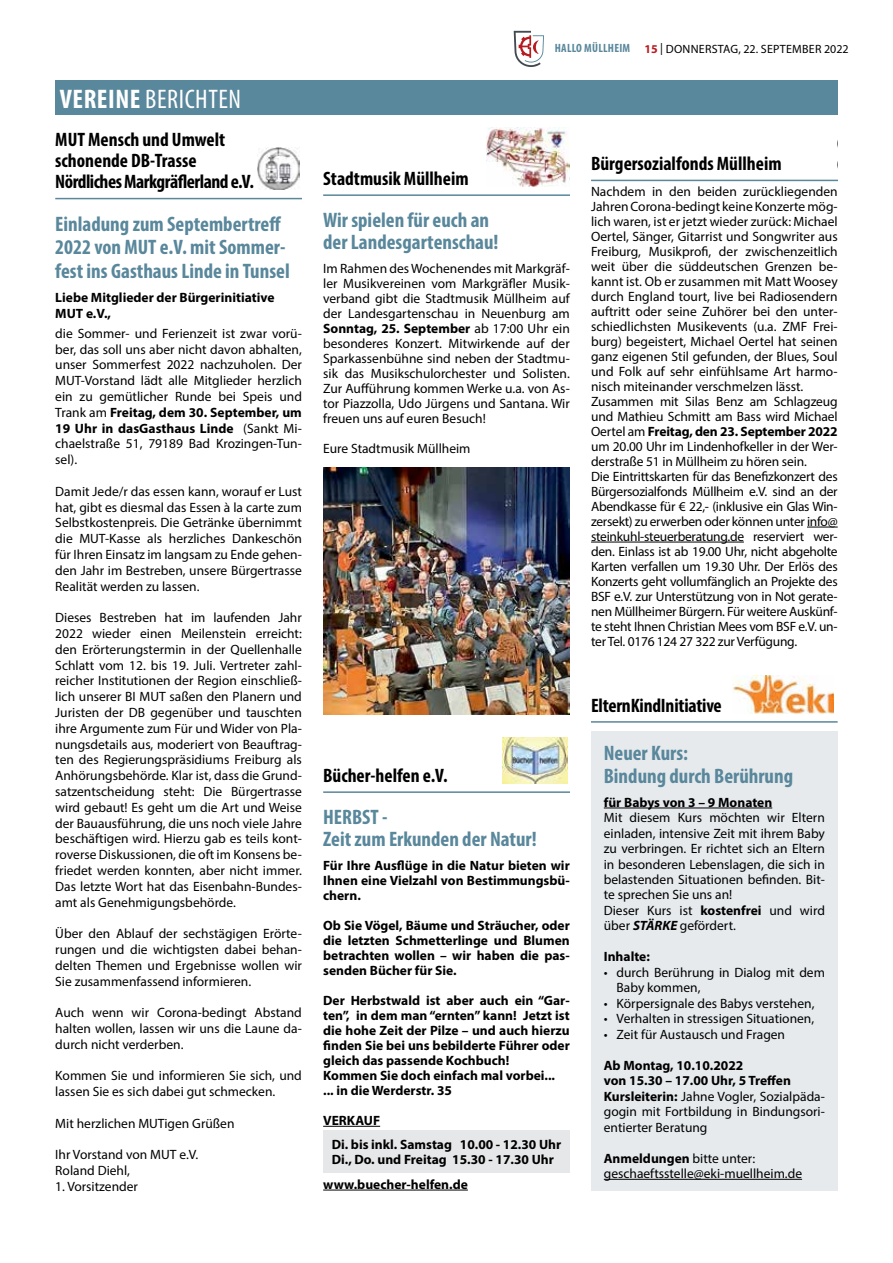
<style>
.page{position:relative;width:893px;height:1263px;background:#fff}
.page>*{position:absolute;margin:0;border:0;box-sizing:border-box;transform-origin:0 0}
.t1{font:condensed 27px "Myriad Pro";letter-spacing:.02em;color:#fff}
.t2{font:700 condensed 21px/23.2px "Myriad Pro";color:#59879b}
.t3{font:700 condensed 19.5px/21px "Myriad Pro";color:#000}
.t4{font:13.5px/15px "Myriad Pro";color:#000}
.t5{font:700 13.5px/15px "Myriad Pro";color:#000}
.t6{font:12px "Myriad Pro";letter-spacing:.02em;color:#000}
.t7{font:700 condensed 12px "Myriad Pro";letter-spacing:.02em;color:#59879b}
.s1{font-weight:700}
.s2{font-weight:700;color:#b61d22}
.s3{font-weight:700;font-style:italic}
.s4{font-style:italic}
</style>
<div class="page">
<svg style="left:514px;top:31px;width:30px;height:36px"></svg>
<hr style="left:55px;top:198px;width:247px;height:1px;background:#59879b">
<img style="left:258px;top:148px;width:41px;height:42px">
<hr style="left:323px;top:1126px;width:57px;height:1px;background:#000">
<hr style="left:323px;top:1190px;width:145px;height:1px;background:#000">
<hr style="left:323px;top:194px;width:247px;height:2px;background:#59879b">
<img style="left:487px;top:127px;width:83px;height:60px">
<img style="left:323px;top:468px;width:247px;height:246px">
<hr style="left:323px;top:791px;width:247px;height:2px;background:#59879b">
<img style="left:502px;top:738px;width:65px;height:45px">
<hr style="left:807px;top:527px;width:31px;height:1px;background:#000">
<hr style="left:591px;top:542px;width:153px;height:1px;background:#000">
<hr style="left:591px;top:180px;width:247px;height:1px;background:#59879b">
<hr style="left:591px;top:721px;width:247px;height:1px;background:#59879b">
<img style="left:732px;top:676px;width:101px;height:38px">
<div style="left:55px;top:81px;width:783px;height:34px;background:#59879b"></div>
<div style="left:323px;top:1130px;width:247px;height:42px;background:#e6e7e8"></div>
<div style="left:591px;top:731px;width:247px;height:460px;background:#e6eaed"></div>
<hr style="left:604px;top:808px;width:168px;height:1px;background:#000">
<hr style="left:604px;top:1179px;width:198px;height:1px;background:#000">
<h1 class="t1" style="left:60px;top:83px;width:183px"><span class="s1">VEREINE</span> BERICHTEN</h1>
<h3 class="t3" style="left:55px;top:129px;width:200px">MUT Mensch und Umwelt schonende DB-Trasse<br>Nördliches Markgräflerland e.V.</h3>
<h2 class="t2" style="left:55px;top:212px;width:236px">Einladung zum Septembertreff<br>2022 von MUT e.V. mit Sommer&shy;fest ins Gasthaus Linde in Tunsel</h2>
<p class="t5" style="left:55px;top:289px;width:221px;line-height:15.8px">Liebe Mitglieder der Bürgerinitiative<br>MUT e.V.,</p>
<p class="t4" style="left:55px;top:325px;width:248px;line-height:15.8px;text-align:justify">die Sommer- und Ferienzeit ist zwar vorü&shy;ber, das soll uns aber nicht davon abhalten, unser Sommerfest 2022 nachzuholen. Der MUT-Vorstand lädt alle Mitglieder herzlich ein zu gemütlicher Runde bei Speis und Trank am <span class="s1">Freitag, dem 30. September, um 19 Uhr in dasGasthaus Linde</span> (Sankt Mi&shy;chaelstraße 51, 79189 Bad Krozingen-Tun&shy;sel).</p>
<p class="t4" style="left:55px;top:483px;width:248px;line-height:15.8px;text-align:justify">Damit Jede/r das essen kann, worauf er Lust hat, gibt es diesmal das Essen à la carte zum Selbstkostenpreis. Die Getränke übernimmt die MUT-Kasse als herzliches Dankeschön für Ihren Einsatz im langsam zu Ende gehen&shy;den Jahr im Bestreben, unsere Bürgertrasse Realität werden zu lassen.</p>
<p class="t4" style="left:55px;top:610px;width:248px;line-height:15.8px;text-align:justify">Dieses Bestreben hat im laufenden Jahr 2022 wieder einen Meilenstein erreicht: den Erörterungstermin in der Quellenhalle Schlatt vom 12. bis 19. Juli. Vertreter zahl&shy;reicher Institutionen der Region einschließ&shy;lich unserer BI MUT saßen den Planern und Juristen der DB gegenüber und tauschten ihre Argumente zum Für und Wider von Pla&shy;nungsdetails aus, moderiert von Beauftrag&shy;ten des Regierungspräsidiums Freiburg als Anhörungsbehörde. Klar ist, dass die Grund&shy;satzentscheidung steht: Die Bürgertrasse wird gebaut! Es geht um die Art und Weise der Bauausführung, die uns noch viele Jahre beschäftigen wird. Hierzu gab es teils kont&shy;roverse Diskussionen, die oft im Konsens be&shy;friedet werden konnten, aber nicht immer.<br>Das letzte Wort hat das Eisenbahn-Bundes&shy;amt als Genehmigungsbehörde.</p>
<p class="t4" style="left:55px;top:925px;width:248px;line-height:15.8px;text-align:justify">Über den Ablauf der sechstägigen Erörte&shy;rungen und die wichtigsten dabei behan&shy;delten Themen und Ergebnisse wollen wir Sie zusammenfassend informieren.</p>
<p class="t4" style="left:55px;top:1004px;width:248px;line-height:15.8px;text-align:justify">Auch wenn wir Corona-bedingt Abstand halten wollen, lassen wir uns die Laune da&shy;durch nicht verderben.</p>
<p class="t4" style="left:55px;top:1068px;width:248px;line-height:15.8px">Kommen Sie und informieren Sie sich, und lassen Sie es sich dabei gut schmecken.</p>
<p class="t4" style="left:55px;top:1115px;width:181px">Mit herzlichen MUTigen Grüßen</p>
<p class="t4" style="left:55px;top:1147px;width:145px;line-height:15.8px">Ihr Vorstand von MUT e.V.<br>Roland Diehl,</p>
<p class="t4" style="left:55px;top:1178px;width:84px">1. Vorsitzender</p>
<p class="t7" style="left:555px;top:40px;width:76px">Hallo Müllheim</p>
<p class="t6" style="left:644px;top:42px;width:206px"><span class="s2">15</span> | Donnerstag, 22. September 2022</p>
<h3 class="t3" style="left:570px;top:147px;width:121px">Untermarkgräfler</h3>
<h3 class="t3" style="left:591px;top:153px;width:192px">Bürgersozialfonds Müllheim</h3>
<p class="t4" style="left:591px;top:183px;width:248px">Nachdem in den beiden zurückliegenden Jahren Corona-bedingt keine Konzerte mög&shy;lich waren, ist er jetzt wieder zurück: Michael Oertel, Sänger, Gitarrist und Songwriter aus Freiburg, Musikprofi, der zwischenzeitlich weit über die süddeutschen Grenzen be&shy;kannt ist. Ob er zusammen mit Matt Woosey durch England tourt, live bei Radiosendern auftritt oder seine Zuhörer bei den unter&shy;schiedlichsten Musikevents (u.a. ZMF Frei&shy;burg) begeistert, Michael Oertel hat seinen ganz eigenen Stil gefunden, der Blues, Soul und Folk auf sehr einfühlsame Art harmo&shy;nisch miteinander verschmelzen lässt.<br>Zusammen mit Silas Benz am Schlagzeug und Mathieu Schmitt am Bass wird Michael Oertel am <span class="s1">Freitag, den 23. September 2022 </span>um 20.00 Uhr im Lindenhofkeller in der Wer&shy;derstraße 51 in Müllheim zu hören sein.<br>Die Eintrittskarten für das Benefizkonzert des Bürgersozialfonds Müllheim e.V. sind an der Abendkasse für € 22,- (inklusive ein Glas Win&shy;zersekt) zu erwerben oder können unter info@ steinkuhl-steuerberatung.de reserviert wer&shy;den. Einlass ist ab 19.00 Uhr, nicht abgeholte Karten verfallen um 19.30 Uhr. Der Erlös des Konzerts geht vollumfänglich an Projekte des BS F e.V. zur Unterstützung von in Not gerate&shy;nen Müllheimer Bürgern. Für weitere Auskünf&shy;te steht Ihnen Christian Mees vom BSF e.V. un&shy;ter Tel. 0176 124 27 322 zur Verfügung.</p>
<h3 class="t3" style="left:323px;top:168px;width:147px">Stadtmusik Müllheim</h3>
<h2 class="t2" style="left:323px;top:208px;width:177px;line-height:22.5px">Wir spielen für euch an der Landesgartenschau!</h2>
<p class="t4" style="left:323px;top:261px;width:248px;text-align:justify">Im Rahmen des Wochenendes mit Markgräf&shy;ler Musikvereinen vom Markgräfler Musik&shy;verband gibt die Stadtmusik Müllheim auf der Landesgartenschau in Neuenburg am <span class="s1">Sonntag, 25. September</span> ab 17:00 Uhr ein besonderes Konzert. Mitwirkende auf der Sparkassenbühne sind neben der Stadtmu&shy;sik das Musikschulorchester und Solisten.<br>Zur Aufführung kommen Werke u.a. von As&shy;tor Piazzolla, Udo Jürgens und Santana. Wir freuen uns auf euren Besuch!</p>
<p class="t4" style="left:323px;top:441px;width:149px">Eure Stadtmusik Müllheim</p>
<h3 class="t3" style="left:323px;top:764px;width:126px">Bücher-helfen e.V.</h3>
<h2 class="t2" style="left:323px;top:805px;width:215px;line-height:22.5px">HERBST -<br>Zeit zum Erkunden der Natur!</h2>
<p class="t5" style="left:323px;top:857px;width:248px;text-align:justify">Für Ihre Ausflüge in die Natur bieten wir Ihnen eine Vielzahl von Bestimmungsbü&shy;chern.</p>
<p class="t5" style="left:323px;top:917px;width:248px;text-align:justify">Ob Sie Vögel, Bäume und Sträucher, oder die letzten Schmetterlinge und Blumen betrachten wollen – wir haben die pas&shy;senden Bücher für Sie.</p>
<p class="t5" style="left:323px;top:992px;width:248px">Der Herbstwald ist aber auch ein “Gar&shy;ten”, in dem man “ernten” kann! Jetzt ist die hohe Zeit der Pilze – und auch hierzu finden Sie bei uns bebilderte Führer oder gleich das passende Kochbuch!<br>Kommen Sie doch einfach mal vorbei...<br>... in die Werderstr. 35</p>
<p class="t5" style="left:323px;top:1112px;width:58px">VERKAUF</p>
<p class="t5" style="left:332px;top:1136px;width:231px">Di. bis inkl. Samstag 10.00 - 12.30 Uhr<br>Di., Do. und Freitag 15.30 - 17.30 Uhr</p>
<p class="t5" style="left:323px;top:1176px;width:146px">www.buecher-helfen.de</p>
<h3 class="t3" style="left:591px;top:694px;width:132px">ElternKindInitiative</h3>
<h2 class="t2" style="left:604px;top:741px;width:191px">Neuer Kurs:<br>Bindung durch Berührung</h2>
<p class="t5" style="left:604px;top:794px;width:170px">für Babys von 3 – 9 Monaten</p>
<p class="t4" style="left:604px;top:810px;width:223px;line-height:15.5px">Mit diesem Kurs möchten wir Eltern einladen, intensive Zeit mit ihrem Baby zu verbringen. Er richtet sich an Eltern in besonderen Lebenslagen, die sich in belastenden Situationen befinden. Bit&shy;te sprechen Sie uns an!<br>Dieser Kurs ist <span class="s1">kostenfrei</span> und wird über <span class="s3">STÄRKE</span> gefördert.</p>
<p class="t5" style="left:604px;top:949px;width:48px">Inhalte:</p>
<p class="t4" style="left:617px;top:964px;width:210px;line-height:15.5px;text-indent:-13px"><span class="s4">•</span> durch Berührung in Dialog mit dem<br>Baby kommen,</p>
<p class="t4" style="left:604px;top:995px;width:212px"><span class="s4">•</span> Körpersignale des Babys verstehen,</p>
<p class="t4" style="left:604px;top:1011px;width:212px"><span class="s4">•</span> Verhalten in stressigen Situationen,</p>
<p class="t4" style="left:604px;top:1026px;width:183px"><span class="s4">•</span> Zeit für Austausch und Fragen</p>
<p class="t4" style="left:604px;top:1057px;width:223px;line-height:15.5px"><span class="s1">Ab Montag, 10.10.2022<br>von 15.30 – 17.00 Uhr, 5 Treffen<br>Kursleiterin:</span> Jahne Vogler, Sozialpäda&shy;gogin mit Fortbildung in Bindungsori&shy;entierter Beratung</p>
<p class="t4" style="left:604px;top:1150px;width:200px;line-height:15.5px"><span class="s1">Anmeldungen</span> bitte unter: geschaeftsstelle@eki-muellheim.de</p>
</div>
